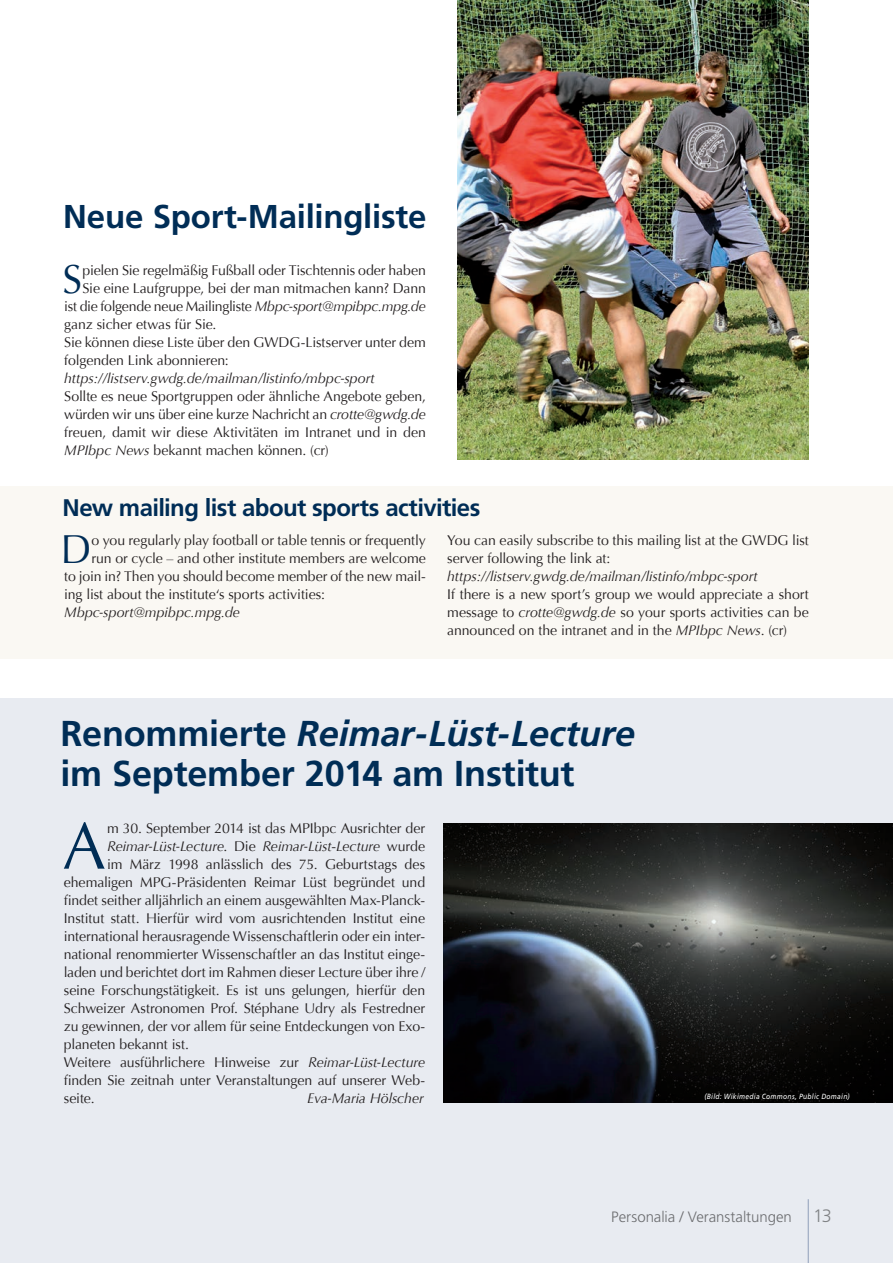
<style>
.page{position:relative;width:893px;height:1263px;background:#fff}
.page>*{position:absolute;margin:0;border:0;box-sizing:border-box;transform-origin:0 0}
.t1{font:66.6px "Optima";color:#002d56}
.t2{font:40.35px "Optima";color:#002d56}
.t3{font:700 36px/40.5px "Frutiger";letter-spacing:-.005em;color:#002d56}
.t4{font:700 33px "Frutiger";letter-spacing:-.005em;color:#002d56}
.t5{font:700 24px "Frutiger";letter-spacing:-.025em;color:#002d56}
.t6{font:300 15px "Frutiger";letter-spacing:-.005em;color:#6c6d70}
.t7{font:14.1px/18px "Optima";letter-spacing:-.005em;color:#231f20;text-align:justify}
.t8{font:italic 14.1px "Optima";letter-spacing:-.005em;color:#231f20}
.t9{font:14.1px "Optima";letter-spacing:-.025em;color:#231f20}
.t10{font:italic 7.5px "Frutiger LT Std";letter-spacing:.04em;color:#fff;scale:.9 1}
.s1{font-style:italic}
.s2{font-style:normal}
.s3{font-size:18px;color:#808285}
</style>
<div class="page">
<div style="left:0;top:699px;width:893px;height:564px;background:#e8ebf1"></div>
<hr style="left:808px;top:1199px;width:1px;height:64px;background:#94a2bc">
<img style="left:444px;top:824px;width:449px;height:279px">
<div style="left:0;top:486px;width:893px;height:172px;background:#faf8f3"></div>
<img style="left:457px;top:0;width:351px;height:460px">
<h3 class="t4" style="left:63px;top:197px;width:365px">Neue Sport-Mailingliste</h3>
<h2 class="t2" style="left:62px;top:255px;width:21px">S</h2>
<p class="t7" style="left:82px;top:261px;width:345px">pielen Sie regelmäßig Fußball oder Tischtennis oder haben</p>
<p class="t7" style="left:82px;top:279px;width:345px">Sie eine Laufgruppe, bei der man mitmachen kann? Dann</p>
<p class="t9" style="left:64px;top:298px;width:363px">ist die folgende neue Mailingliste <span class="s1">Mbpc-sport@mpibpc.mpg.de</span></p>
<p class="t7" style="left:64px;top:315px;width:154px">ganz sicher etwas für Sie.</p>
<p class="t7" style="left:64px;top:333px;width:363px">Sie können diese Liste über den GWDG-Listserver unter dem</p>
<p class="t7" style="left:64px;top:351px;width:166px">folgenden Link abonnieren:</p>
<p class="t8" style="left:64px;top:370px;width:312px">https://listserv.gwdg.de/mailman/listinfo/mbpc-sport</p>
<p class="t7" style="left:64px;top:387px;width:363px">Sollte es neue Sportgruppen oder ähnliche Angebote geben, würden wir uns über eine kurze Nachricht an <span class="s1">crotte@gwdg.de </span>freuen, damit wir diese Aktivitäten im Intranet und in den <span class="s1">MPIbpc News</span> bekannt machen können. (cr)</p>
<h3 class="t5" style="left:62px;top:494px;width:420px">New mailing list about sports activities</h3>
<h2 class="t2" style="left:61px;top:525px;width:32px">D</h2>
<p class="t7" style="left:92px;top:531px;width:336px">o you regularly play football or table tennis or frequently</p>
<p class="t7" style="left:92px;top:549px;width:336px">run or cycle – and other institute members are welcome</p>
<p class="t7" style="left:64px;top:567px;width:363px">to join in? Then you should become member of the new mail-</p>
<p class="t7" style="left:64px;top:585px;width:262px">ing list about the institute‘s sports activities:</p>
<p class="t8" style="left:64px;top:604px;width:177px">Mbpc-sport@mpibpc.mpg.de</p>
<p class="t7" style="left:447px;top:531px;width:363px">You can easily subscribe to this mailing list at the GWDG list server following the link at:</p>
<p class="t8" style="left:447px;top:568px;width:312px">https://listserv.gwdg.de/mailman/listinfo/mbpc-sport</p>
<p class="t7" style="left:447px;top:585px;width:363px">If there is a new sport’s group we would appreciate a short message to <span class="s1">crotte@gwdg.de</span> so your sports activities can be announced on the intranet and in the <span class="s1">MPIbpc News</span>. (cr)</p>
<h3 class="t3" style="left:61px;top:712px;width:576px">Renommierte <span class="s1">Reimar-Lüst-Lecture </span>im September 2014 am Institut</h3>
<h1 class="t1" style="left:63px;top:807px;width:45px">A</h1>
<p class="t7" style="left:107px;top:819px;width:320px">m 30. September 2014 ist das MPIbpc Ausrichter der</p>
<p class="t8" style="left:107px;top:838px;width:320px">Reimar-Lüst-Lecture<span class="s2">. Die</span> Reimar-Lüst<span class="s2">-</span>Lecture <span class="s2">wurde</span></p>
<p class="t7" style="left:107px;top:855px;width:320px">im März 1998 anlässlich des 75. Geburtstags des</p>
<p class="t7" style="left:64px;top:873px;width:363px">ehemaligen MPG-Präsidenten Reimar Lüst begründet und</p>
<p class="t7" style="left:64px;top:891px;width:363px">findet seither alljährlich an einem ausgewählten Max-Planck-</p>
<p class="t7" style="left:64px;top:909px;width:363px">Institut statt. Hierfür wird vom ausrichtenden Institut eine</p>
<p class="t7" style="left:64px;top:927px;width:363px">international herausragende Wissenschaftlerin oder ein inter-</p>
<p class="t7" style="left:64px;top:945px;width:363px">national renommierter Wissenschaftler an das Institut einge-</p>
<p class="t7" style="left:64px;top:963px;width:363px">laden und berichtet dort im Rahmen dieser Lecture über ihre /</p>
<p class="t7" style="left:64px;top:981px;width:363px">seine Forschungstätigkeit. Es ist uns gelungen, hierfür den</p>
<p class="t7" style="left:64px;top:999px;width:363px">Schweizer Astronomen Prof. Stéphane Udry als Festredner</p>
<p class="t7" style="left:64px;top:1017px;width:363px">zu gewinnen, der vor allem für seine Entdeckungen von Exo-</p>
<p class="t7" style="left:64px;top:1035px;width:127px">planeten bekannt ist.</p>
<p class="t7" style="left:64px;top:1053px;width:363px">Weitere ausführlichere Hinweise zur <span class="s1">Reimar-Lüst-Lecture</span></p>
<p class="t7" style="left:64px;top:1071px;width:363px">finden Sie zeitnah unter Veranstaltungen auf unserer Web-</p>
<p class="t7" style="left:64px;top:1089px;width:32px">seite.</p>
<p class="t8" style="left:307px;top:1090px;width:118px">Eva-Maria Hölscher</p>
<p class="t10" style="left:704px;top:1092px;width:163px">(Bild: Wikimedia Commons, Public Domain)</p>
<p class="t6" style="left:611px;top:1208px;width:222px">Personalia / Veranstaltungen <span class="s3">13</span></p>
</div>
